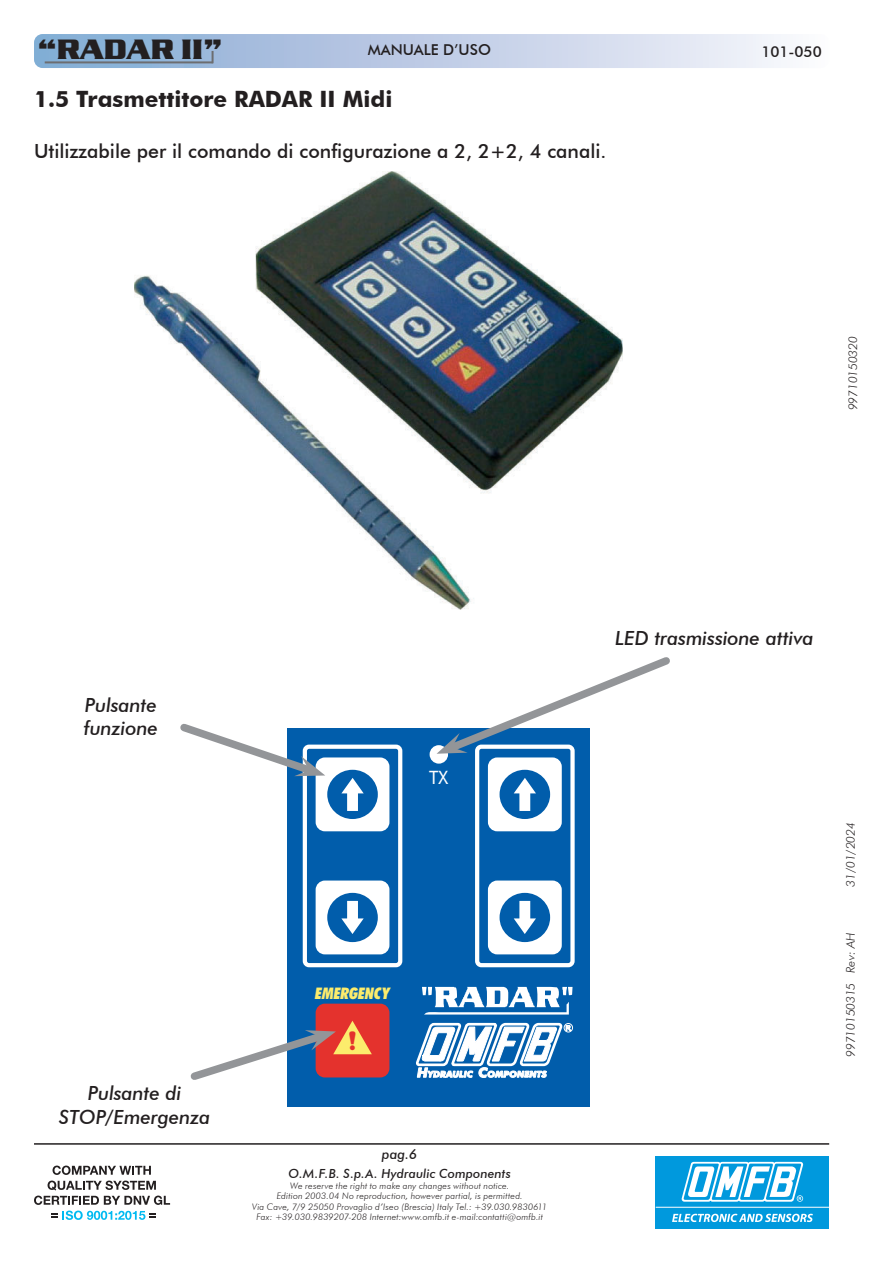
<style>
.page{position:relative;width:893px;height:1263px;background:#fff}
.page>*{position:absolute;margin:0;border:0;box-sizing:border-box;transform-origin:0 0}
.t1{font:700 28.95px "Serpentine D";color:#231f20}
.t2{font:700 24.6px "Aachen BT";color:#e4322d}
.t3{font:700 22.5px "Futura BT";color:#231f20}
.t4{font:italic 500 19.5px "Futura BT";letter-spacing:-.01em;color:#231f20}
.t5{font:500 19.5px "Futura BT";color:#231f20}
.t6{font:18.45px "Futura BT";color:#fff}
.t7{font:italic 900 condensed 16.05px "Futura BT";color:#fcec6c}
.t8{font:500 15px "Futura BT";color:#231f20}
.t9{font:italic 500 13.5px "Futura BT";color:#231f20}
.t10{font:italic 500 12.6px "Futura BT";letter-spacing:.005em;color:#231f20}
.DIDASCALIA_DOCUMENTO{font:italic 300 12px "Futura BT";color:#231f20}
.t11{font:italic 300 9px/10.5px "Futura BT";letter-spacing:.02em;color:#231f20;text-align:center}
</style>
<div class="page">
<div style="left:34px;top:34px;width:795px;height:34px;background:linear-gradient(to right,#81a8d2,#fbf6fb);border-radius:9px"></div>
<div style="left:656px;top:1156px;width:173px;height:73px;background:#09d"></div>
<hr style="left:656px;top:1207px;width:173px;height:1px;background:#fff">
<svg style="left:672px;top:1214px;width:141px;height:8px"></svg>
<svg style="left:681px;top:1162px;width:122px;height:40px"></svg>
<svg style="left:34px;top:1165px;width:136px;height:55px"></svg>
<hr style="left:34px;top:1143px;width:795px;height:2px;background:#231f20">
<hr style="left:45px;top:61px;width:168px;height:2px;background:#6c6d70">
<svg style="left:212px;top:51px;width:2px;height:12px"></svg>
<img style="left:135px;top:171px;width:488px;height:439px">
<div style="left:287px;top:728px;width:303px;height:379px;background:#015dab"></div>
<div style="left:303px;top:745px;width:99px;height:222px;border:4px solid #fff;border-radius:4px"></div>
<div style="left:316px;top:757px;width:73px;height:74px;background:#fff;border-radius:9px"></div>
<div style="left:327px;top:770px;width:51px;height:49px;background:#015dab;border-radius:50%"></div>
<svg style="left:341px;top:778px;width:23px;height:33px"></svg>
<div style="left:475px;top:745px;width:100px;height:222px;border:4px solid #fff;border-radius:4px"></div>
<div style="left:488px;top:757px;width:74px;height:74px;background:#fff;border-radius:9px"></div>
<div style="left:500px;top:770px;width:50px;height:49px;background:#015dab;border-radius:50%"></div>
<svg style="left:514px;top:778px;width:22px;height:33px"></svg>
<div style="left:316px;top:880px;width:73px;height:74px;background:#fff;border-radius:9px"></div>
<div style="left:327px;top:893px;width:51px;height:49px;background:#015dab;border-radius:50%"></div>
<svg style="left:341px;top:901px;width:23px;height:33px"></svg>
<div style="left:488px;top:880px;width:74px;height:74px;background:#fff;border-radius:9px"></div>
<div style="left:500px;top:893px;width:50px;height:49px;background:#015dab;border-radius:50%"></div>
<svg style="left:514px;top:901px;width:22px;height:33px"></svg>
<div style="left:430px;top:745px;width:18px;height:19px;background:#fff;border-radius:50%"></div>
<div style="left:316px;top:1004px;width:73px;height:73px;background:#e4322d;border-radius:9px"></div>
<svg style="left:422px;top:986px;width:150px;height:28px"></svg>
<svg style="left:416px;top:1022px;width:155px;height:56px"></svg>
<div style="left:564px;top:1023px;width:9px;height:9px;border:1px solid #fff;border-radius:50%"></div>
<svg style="left:180px;top:723px;width:145px;height:56px"></svg>
<svg style="left:437px;top:657px;width:233px;height:100px"></svg>
<svg style="left:190px;top:1021px;width:182px;height:59px"></svg>
<h1 class="t1" style="left:37px;top:33px;width:187px">“RADAR II”</h1>
<h3 class="t8" style="left:368px;top:40px;width:125px">MANUALE D’USO</h3>
<h3 class="t8" style="left:761px;top:42px;width:62px">101-050</h3>
<p class="t3" style="left:34px;top:85px;width:360px">1.5 Trasmettitore RADAR II Midi</p>
<p class="t5" style="left:34px;top:139px;width:574px">Utilizzabile per il comando di configurazione a 2, 2+2, 4 canali.</p>
<h3 class="DIDASCALIA_DOCUMENTO" style="left:845px;top:410px;width:75px;rotate:-90deg">99710150320</h3>
<p class="t4" style="left:85px;top:693px;width:74px">Pulsante</p>
<p class="t4" style="left:84px;top:716px;width:76px">funzione</p>
<p class="t6" style="left:429px;top:771px;width:21px">TX</p>
<p class="t4" style="left:88px;top:1081px;width:95px">Pulsante di</p>
<p class="t4" style="left:59px;top:1105px;width:153px">STOP/Emergenza</p>
<p class="t7" style="left:315px;top:987px;width:76px">EMERGENCY</p>
<p class="t2" style="left:348px;top:1031px;width:11px">!</p>
<h3 class="t9" style="left:382px;top:1146px;width:37px">pag.6</h3>
<h3 class="t10" style="left:289px;top:1166px;width:224px">O.M.F.B. S.p.A. Hydraulic Components</h3>
<p class="t11" style="left:252px;top:1180px;width:296px">We reserve the right to make any changes without notice.<br>Edition 2003.04 No reproduction, however partial, is permitted.<br>Via Cave, 7/9 25050 Provaglio d’Iseo (Brescia) Italy Tel.: +39.030.9830611<br>Fax: +39.030.9839207-208 Internet:www.omfb.it e-mail:contatti@omfb.it</p>
<p class="t4" style="left:615px;top:626px;width:200px">LED trasmissione attiva</p>
<p class="DIDASCALIA_DOCUMENTO" style="left:843px;top:887px;width:66px;rotate:-90deg">31/01/2024</p>
<p class="DIDASCALIA_DOCUMENTO" style="left:843px;top:1057px;width:125px;rotate:-90deg">99710150315 Rev: AH</p>
</div>
